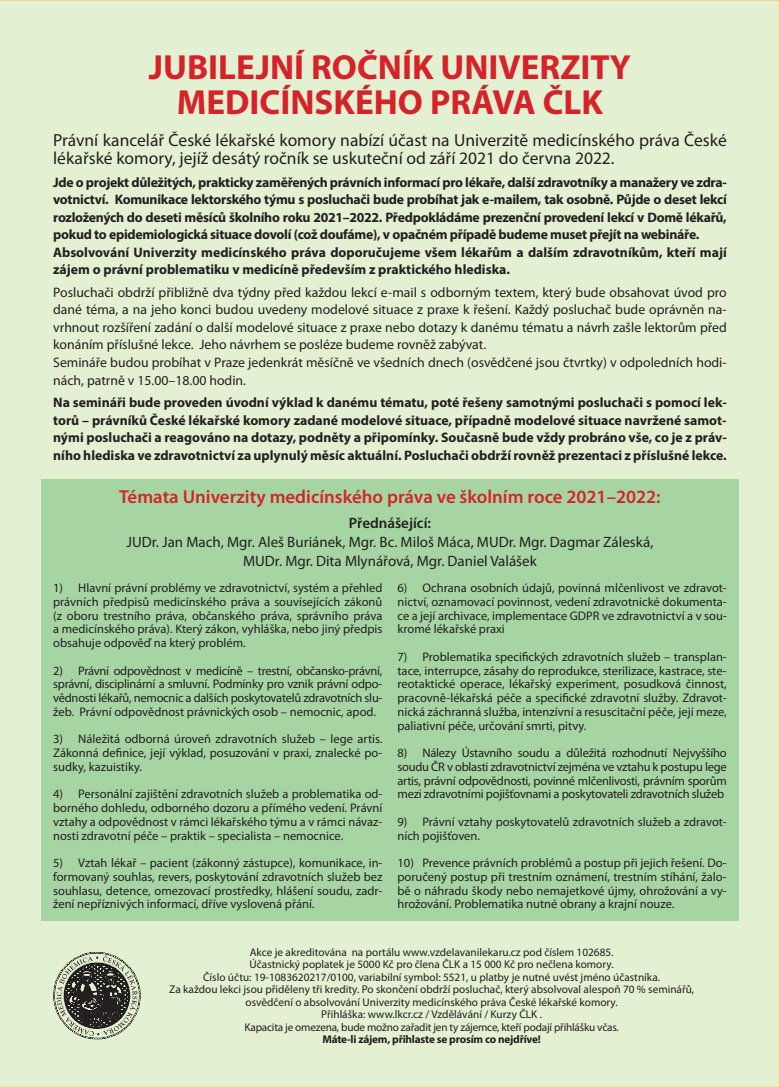
<style>
.page{position:relative;width:780px;height:1088px;background:#e4f0d2}
.page>*{position:absolute;margin:0;border:0;box-sizing:border-box;transform-origin:0 0}
.t1{font:700 35px/35px "Myriad Pro";color:#d62229;text-align:center}
.t2{font:600 18.75px "Myriad Pro";color:#d62229}
.t3{font:17.5px/18.8px "Myriad Pro";color:#231f20}
.t4{font:15px/18.8px "Myriad Pro";color:#231f20;text-align:center}
.t5{font:600 15px "Myriad Pro";color:#231f20}
.t6{font:700 13.75px/17.5px "Myriad Pro";letter-spacing:-.02em;color:#231f20}
.t7{font:13.75px/17.5px "Myriad Pro";color:#231f20}
.t8{font:12.5px/13.8px "Myriad Pro";color:#231f20;text-align:justify}
.t9{font:11.25px/12.5px "Myriad Pro";color:#231f20;text-align:center}
.t10{font:700 11.25px "Myriad Pro";letter-spacing:-.02em;color:#231f20}
</style>
<div class="page">
<div style="left:42px;top:479px;width:697px;height:441px;background:#a6d5a3"></div>
<svg style="left:53px;top:952px;width:88px;height:87px"></svg>
<h1 class="t1" style="left:149px;top:49px;width:483px">JUBILEJNÍ ROČNÍK UNIVERZITY<br>MEDICÍNSKÉHO PRÁVA ČLK</h1>
<h3 class="t3" style="left:53px;top:130px;width:675px">Právní kancelář České lékařské komory nabízí účast na Univerzitě medicínského práva České lékařské komory, jejíž desátý ročník se uskuteční od září 2021 do června 2022.</h3>
<p class="t6" style="left:53px;top:173px;width:675px">Jde o projekt důležitých, prakticky zaměřených právních informací pro lékaře, další zdravotníky a manažery ve zdra&shy;votnictví. Komunikace lektorského týmu s posluchači bude probíhat jak e-mailem, tak osobně. Půjde o deset lekcí rozložených do deseti měsíců školního roku 2021–2022. Předpokládáme prezenční provedení lekcí v Domě lékařů, pokud to epidemiologická situace dovolí (což doufáme), v opačném případě budeme muset přejít na webináře.<br>Absolvování Univerzity medicínského práva doporučujeme všem lékařům a dalším zdravotníkům, kteří mají zájem o právní problematiku v medicíně především z praktického hlediska.</p>
<p class="t7" style="left:53px;top:283px;width:675px">Posluchači obdrží přibližně dva týdny před každou lekcí e-mail s odborným textem, který bude obsahovat úvod pro dané téma, a na jeho konci budou uvedeny modelové situace z praxe k řešení. Každý posluchač bude oprávněn na&shy;vrhnout rozšíření zadání o další modelové situace z praxe nebo dotazy k danému tématu a návrh zašle lektorům před konáním příslušné lekce. Jeho návrhem se posléze budeme rovněž zabývat.<br>Semináře budou probíhat v Praze jedenkrát měsíčně ve všedních dnech (osvědčené jsou čtvrtky) v odpoledních hodi&shy;nách, patrně v 15.00–18.00 hodin.</p>
<p class="t6" style="left:53px;top:393px;width:675px;text-align:justify">Na semináři bude proveden úvodní výklad k danému tématu, poté řešeny samotnými posluchači s pomocí lek&shy;torů – právníků České lékařské komory zadané modelové situace, případně modelové situace navržené samot&shy;nými posluchači a reagováno na dotazy, podněty a připomínky. Současně bude vždy probráno vše, co je z práv&shy;ního hlediska ve zdravotnictví za uplynulý měsíc aktuální. Posluchači obdrží rovněž prezentaci z příslušné lekce.</p>
<h2 class="t2" style="left:119px;top:486px;width:543px">Témata Univerzity medicínského práva ve školním roce 2021–2022:</h2>
<p class="t5" style="left:349px;top:515px;width:84px">Přednášející:</p>
<p class="t4" style="left:126px;top:533px;width:528px">JUDr. Jan Mach, Mgr. Aleš Buriánek, Mgr. Bc. Miloš Máca, MUDr. Mgr. Dagmar Záleská,<br>MUDr. Mgr. Dita Mlynářová, Mgr. Daniel Valášek</p>
<p class="t8" style="left:53px;top:581px;width:331px">1) Hlavní právní problémy ve zdravotnictví, systém a přehled právních předpisů medicínského práva a souvisejících zákonů (z oboru trestního práva, občanského práva, správního práva a medicínského práva). Který zákon, vyhláška, nebo jiný předpis obsahuje odpověď na který problém.</p>
<p class="t8" style="left:53px;top:663px;width:331px">2) Právní odpovědnost v medicíně – trestní, občansko-právní, správní, disciplinární a smluvní. Podmínky pro vznik právní odpo&shy;vědnosti lékařů, nemocnic a dalších poskytovatelů zdravotních slu&shy;žeb. Právní odpovědnost právnických osob – nemocnic, apod.</p>
<p class="t8" style="left:53px;top:732px;width:331px">3) Náležitá odborná úroveň zdravotních služeb – lege artis.<br>Zákonná definice, její výklad, posuzování v praxi, znalecké po&shy;sudky, kazuistiky.</p>
<p class="t8" style="left:53px;top:787px;width:331px">4) Personální zajištění zdravotních služeb a problematika od&shy;borného dohledu, odborného dozoru a přímého vedení. Právní vztahy a odpovědnost v rámci lékařského týmu a v rámci návaz&shy;nosti zdravotní péče – praktik – specialista – nemocnice.</p>
<p class="t8" style="left:53px;top:856px;width:331px">5) Vztah lékař – pacient (zákonný zástupce), komunikace, in&shy;formovaný souhlas, revers, poskytování zdravotních služeb bez souhlasu, detence, omezovací prostředky, hlášení soudu, zadr&shy;žení nepříznivých informací, dříve vyslovená přání.</p>
<p class="t8" style="left:397px;top:581px;width:331px">6) Ochrana osobních údajů, povinná mlčenlivost ve zdravot&shy;nictví, oznamovací povinnost, vedení zdravotnické dokumenta&shy;ce a její archivace, implementace GDPR ve zdravotnictví a v sou&shy;kromé lékařské praxi</p>
<p class="t8" style="left:397px;top:650px;width:331px">7) Problematika specifických zdravotních služeb – transplan&shy;tace, interrupce, zásahy do reprodukce, sterilizace, kastrace, ste&shy;reotaktické operace, lékařský experiment, posudková činnost, pracovně-lékařská péče a specifické zdravotní služby. Zdravot&shy;nická záchranná služba, intenzívní a resuscitační péče, její meze, paliativní péče, určování smrti, pitvy.</p>
<p class="t8" style="left:397px;top:746px;width:331px">8) Nálezy Ústavního soudu a důležitá rozhodnutí Nejvyššího soudu ČR v oblasti zdravotnictví zejména ve vztahu k postupu lege artis, právní odpovědnosti, povinné mlčenlivosti, právním sporům mezi zdravotními pojišťovnami a poskytovateli zdravotních služeb</p>
<p class="t8" style="left:397px;top:815px;width:331px">9) Právní vztahy poskytovatelů zdravotních služeb a zdravot&shy;ních pojišťoven.</p>
<p class="t8" style="left:397px;top:856px;width:331px">10) Prevence právních problémů a postup při jejich řešení. Do&shy;poručený postup při trestním oznámení, trestním stíhání, žalo&shy;bě o náhradu škody nebo nemajetkové újmy, ohrožování a vy&shy;hrožování. Problematika nutné obrany a krajní nouze.</p>
<p class="t9" style="left:169px;top:946px;width:526px">Akce je akreditována na portálu www.vzdelavanilekaru.cz pod číslem 102685.<br>Účastnický poplatek je 5000 Kč pro člena ČLK a 15 000 Kč pro nečlena komory.<br>Číslo účtu: 19-1083620217/0100, variabilní symbol: 5521, u platby je nutné uvést jméno účastníka.<br>Za každou lekci jsou přiděleny tři kredity. Po skončení obdrží posluchač, který absolvoval alespoň 70 % seminářů, osvědčení o absolvování Univerzity medicínského práva České lékařské komory.<br>Přihláška: www.lkcr.cz / Vzdělávání / Kurzy ČLK .<br>Kapacita je omezena, bude možno zařadit jen ty zájemce, kteří podají přihlášku včas.</p>
<p class="t10" style="left:322px;top:1032px;width:220px">Máte-li zájem, přihlaste se prosím co nejdříve!</p>
</div>
